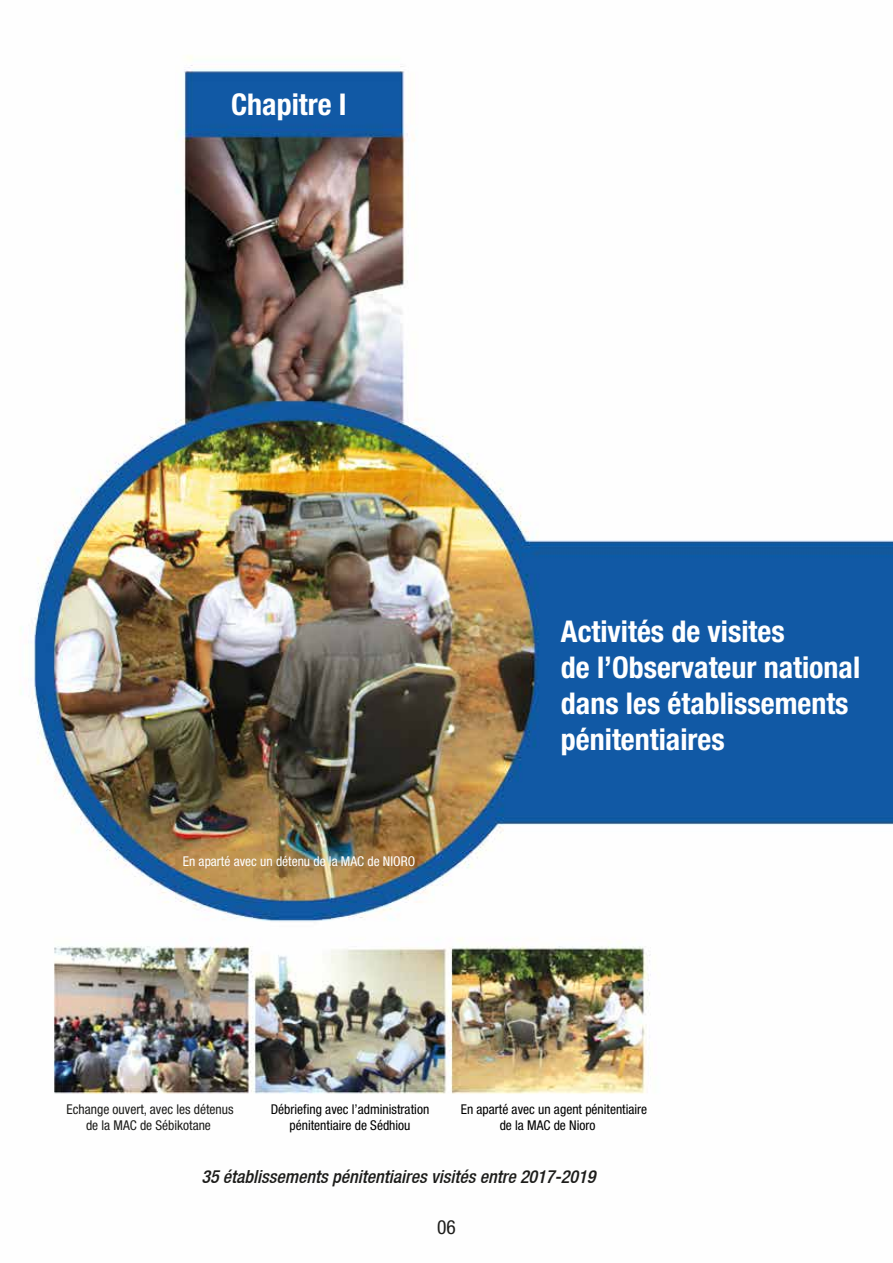
<style>
.page{position:relative;width:893px;height:1263px;background:#fff}
.page>*{position:absolute;margin:0;border:0;box-sizing:border-box;transform-origin:0 0}
.t1{font:700 condensed 30px/36px "Helvetica Neue";color:#fff}
.t2{font:condensed 19.5px "Helvetica Neue";color:#1d1d1b}
.t3{font:italic 500 condensed 18px "Helvetica Neue";color:#1d1d1b}
.t4{font:condensed 13.5px/16.2px "Helvetica Neue";color:#000;text-align:center}
.t5{font:condensed 13.5px/16.2px "Helvetica Neue";color:#1d1d1b;text-align:center}
.t6{font:condensed 13.5px "Helvetica Neue";color:#fff}
</style>
<div class="page">
<img style="left:31px;top:55px;width:862px;height:1039px">
<h1 class="t1" style="left:231px;top:86px;width:117px">Chapitre I</h1>
<p class="t6" style="left:183px;top:853px;width:234px">En aparté avec un détenu de la MAC de NIORO</p>
<h1 class="t1" style="left:561px;top:613px;width:301px">Activités de visites<br>de l’Observateur national dans les établissements pénitentiaires</h1>
<p class="t5" style="left:67px;top:1101px;width:168px">Echange ouvert, avec les détenus de la MAC de Sébikotane</p>
<p class="t4" style="left:271px;top:1101px;width:160px">Débriefing avec l’administration pénitentiaire de Sédhiou</p>
<p class="t4" style="left:500px;top:1101px;width:149px;text-align:left;text-indent:-39px">En aparté avec un agent pénitentiaire de la MAC de Nioro</p>
<h3 class="t3" style="left:201px;top:1166px;width:396px">35 établissements pénitentiaires visités entre 2017-2019</h3>
<h2 class="t2" style="left:437px;top:1216px;width:20px">06</h2>
</div>
